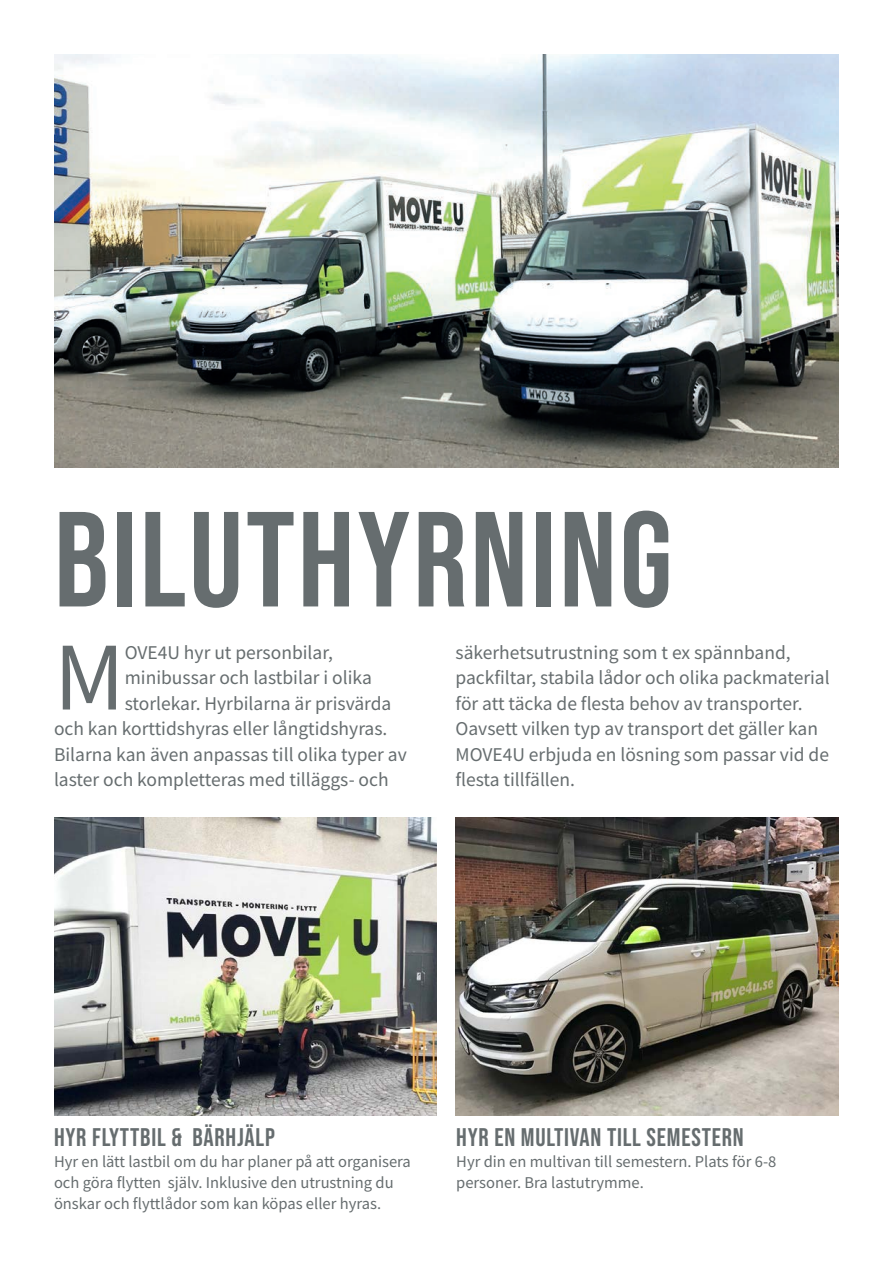
<style>
.page{position:relative;width:893px;height:1263px;background:#fff}
.page>*{position:absolute;margin:0;border:0;box-sizing:border-box;transform-origin:0 0}
.Header_147_Gray{font:135px "Bebas Neue";letter-spacing:.02em;color:#666d6f}
.Content_9_Gray{font:97.2px "Source Sans Pro";color:#666d6f}
.Content_9_White{font:25.5px "Bebas Neue";letter-spacing:.03em;color:#666d6f}
.Small_Header_15_Gray{font:25.5px "Bebas Neue";letter-spacing:.03em;color:#666d6f}
.Content_9_Gray-2{font:19.5px/25.5px "Source Sans Pro";color:#666d6f}
.Content_9_White-2{font:16.5px/21px "Source Sans Pro";color:#666d6f}
</style>
<div class="page">
<img style="left:54px;top:54px;width:785px;height:414px">
<img style="left:54px;top:817px;width:383px;height:298px">
<img style="left:456px;top:817px;width:383px;height:298px">
<p class="Header_147_Gray" style="left:54px;top:483px;width:620px">BILUTHYRNING</p>
<p class="Content_9_Gray" style="left:54px;top:615px;width:72px">M</p>
<p class="Content_9_Gray-2" style="left:125px;top:639px;width:210px">OVE4U hyr ut personbilar,</p>
<p class="Content_9_Gray-2" style="left:455px;top:639px;width:376px">säkerhetsutrustning som t ex spännband, packfiltar, stabila lådor och olika packmaterial för att täcka de flesta behov av transporter.<br>Oavsett vilken typ av transport det gäller kan MOVE4U erbjuda en lösning som passar vid de flesta tillfällen.</p>
<p class="Content_9_Gray-2" style="left:125px;top:665px;width:249px">minibussar och lastbilar i olika</p>
<p class="Content_9_Gray-2" style="left:125px;top:690px;width:268px">storlekar. Hyrbilarna är prisvärda</p>
<p class="Content_9_Gray-2" style="left:54px;top:716px;width:335px">och kan korttidshyras eller långtidshyras.</p>
<p class="Content_9_Gray-2" style="left:54px;top:741px;width:354px">Bilarna kan även anpassas till olika typer av</p>
<p class="Content_9_Gray-2" style="left:54px;top:767px;width:336px">laster och kompletteras med tilläggs- och</p>
<p class="Small_Header_15_Gray" style="left:54px;top:1123px;width:222px">HYR FLYTTBIL &amp; BÄRHJÄLP</p>
<p class="Content_9_White-2" style="left:54px;top:1151px;width:358px">Hyr en lätt lastbil om du har planer på att organisera och göra flytten själv. Inklusive den utrustning du önskar och flyttlådor som kan köpas eller hyras.</p>
<p class="Content_9_White" style="left:456px;top:1123px;width:289px">HYR EN MULTIVAN TILL SEMESTERN</p>
<p class="Content_9_White-2" style="left:456px;top:1151px;width:322px">Hyr din en multivan till semestern. Plats för 6-8 personer. Bra lastutrymme.</p>
</div>
